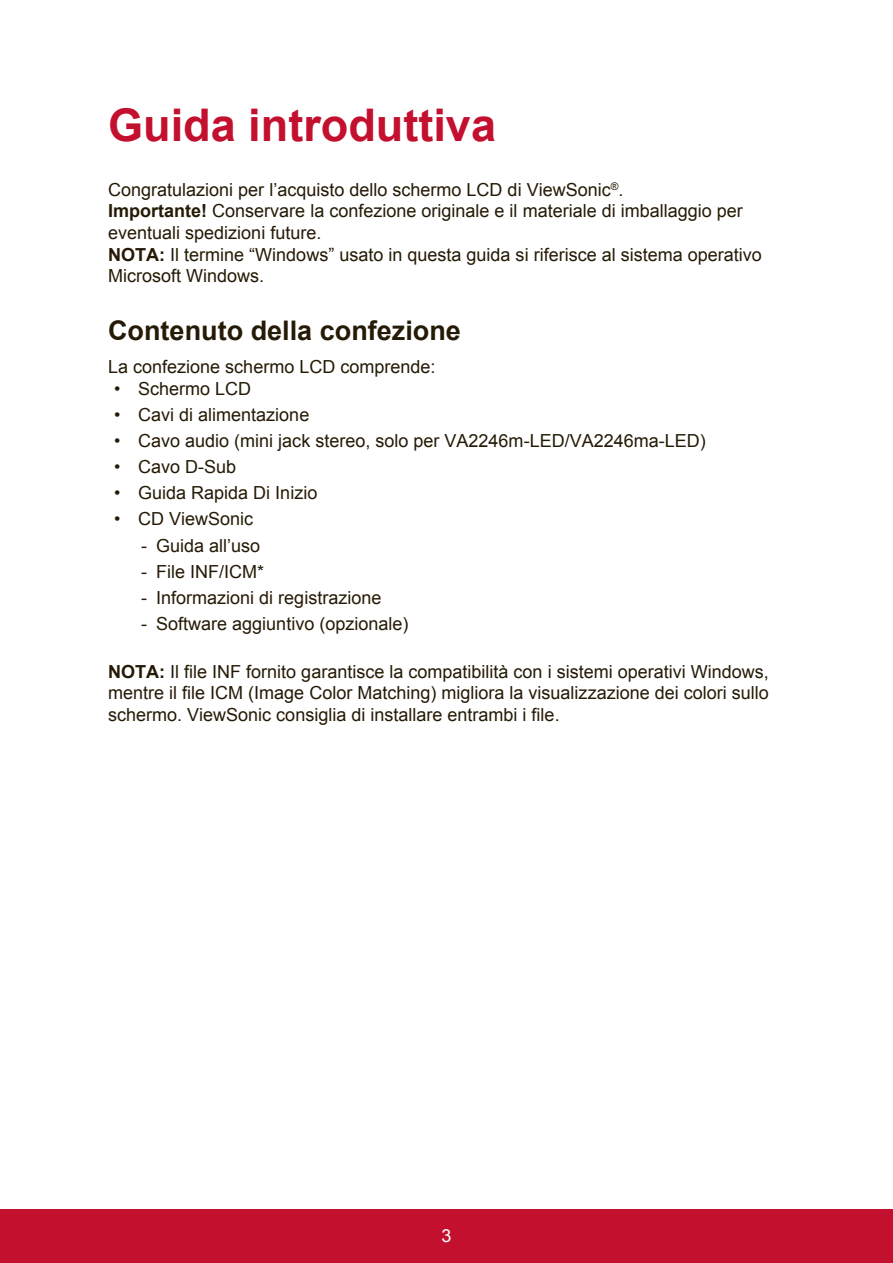
<style>
.page{position:relative;width:893px;height:1263px;background:#fff}
.page>*{position:absolute;margin:0;border:0;box-sizing:border-box;transform-origin:0 0}
.t1{font:700 45px "Arial";color:#c3102f}
.t2{font:700 27px "Arial";color:#251a05}
.t3{font:18px/21.6px "Arial";color:#251a05}
.t4{font:18px "Arial";color:#fff}
.s1{font-weight:700}
</style>
<div class="page">
<div style="left:0;top:1210px;width:892px;height:53px;background:#c3102f"></div>
<h1 class="t1" style="left:108px;top:95px;width:389px">Guida introduttiva</h1>
<p class="t3" style="left:108px;top:179px;width:655px">Congratulazioni per l’acquisto dello schermo LCD di ViewSonic<sup>®</sup>.<br><span class="s1">Importante!</span> Conservare la confezione originale e il materiale di imballaggio per eventuali spedizioni future.<br><span class="s1">NOTA:</span> Il termine “Windows” usato in questa guida si riferisce al sistema operativo Microsoft Windows.</p>
<h2 class="t2" style="left:108px;top:312px;width:354px">Contenuto della confezione</h2>
<p class="t3" style="left:108px;top:356px;width:329px">La confezione schermo LCD comprende:</p>
<p class="t3" style="left:114px;top:378px;width:139px">• Schermo LCD</p>
<p class="t3" style="left:114px;top:404px;width:197px">• Cavi di alimentazione</p>
<p class="t3" style="left:114px;top:430px;width:593px">• Cavo audio (mini jack stereo, solo per VA2246m-LED/VA2246ma-LED)</p>
<p class="t3" style="left:114px;top:456px;width:124px">• Cavo D-Sub</p>
<p class="t3" style="left:114px;top:482px;width:205px">• Guida Rapida Di Inizio</p>
<p class="t3" style="left:114px;top:508px;width:141px">• CD ViewSonic</p>
<p class="t3" style="left:141px;top:534px;width:121px">- Guida all’uso</p>
<p class="t3" style="left:141px;top:560px;width:124px">- File INF/ICM*</p>
<p class="t3" style="left:141px;top:587px;width:242px">- Informazioni di registrazione</p>
<p class="t3" style="left:141px;top:613px;width:269px">- Software aggiuntivo (opzionale)</p>
<p class="t3" style="left:108px;top:660px;width:662px;text-align:justify"><span class="s1">NOTA:</span> Il file INF fornito garantisce la compatibilità con i sistemi operativi Windows, mentre il file ICM (Image Color Matching) migliora la visualizzazione dei colori sullo schermo. ViewSonic consiglia di installare entrambi i file.</p>
<p class="t4" style="left:441px;top:1223px;width:12px">3</p>
</div>
